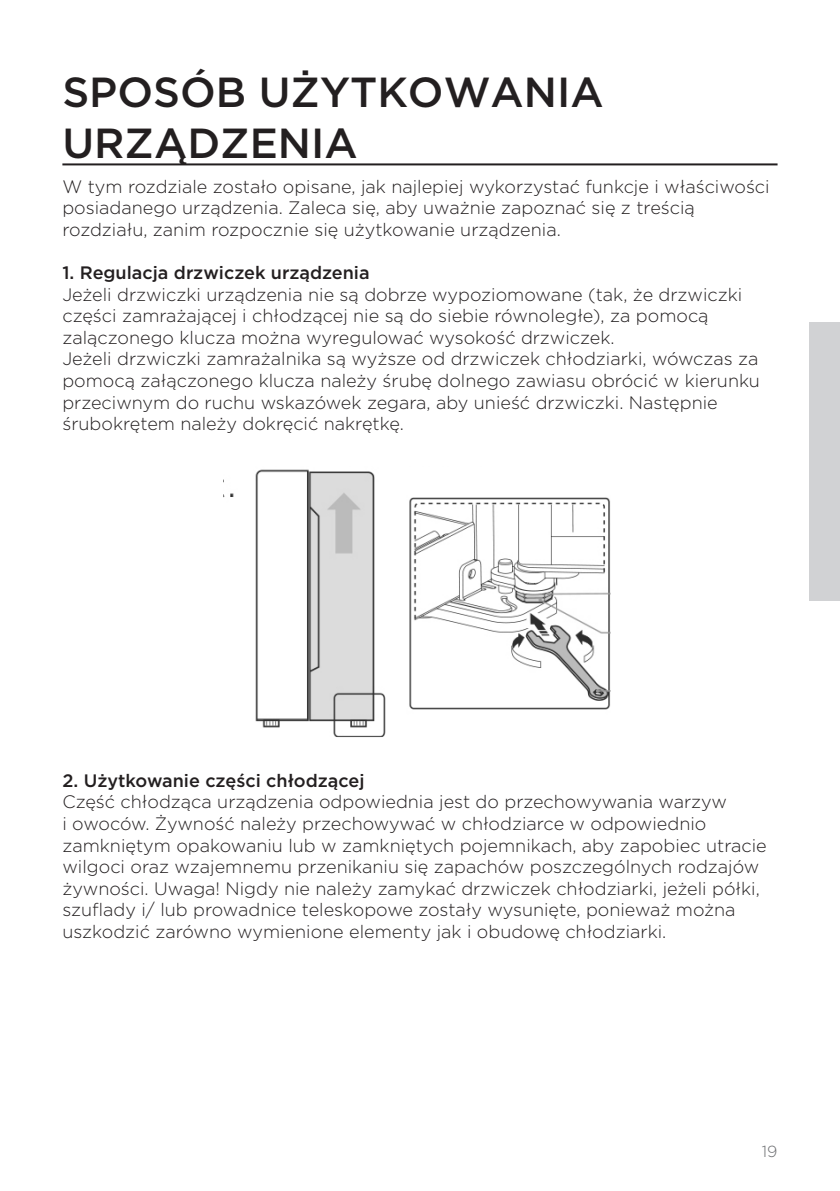
<style>
.page{position:relative;width:840px;height:1191px;background:#fff}
.page>*{position:absolute;margin:0;border:0;box-sizing:border-box;transform-origin:0 0}
.glavni_naslov{font:500 42px/50.4px "Gotham";color:#231f20}
.seznam{font:300 18px/21.6px "Gotham";color:#231f20}
.seznam-2{font:500 18px "Gotham";color:#231f20}
.t1{font:300 16px "Gotham";color:#6c6d70}
</style>
<div class="page">
<hr style="left:62px;top:163px;width:715px;height:2px;background:#231f20">
<div style="left:808px;top:322px;width:31px;height:279px;background:#d1d2d4"></div>
<img style="left:223px;top:469px;width:387px;height:268px">
<p class="glavni_naslov" style="left:62px;top:67px;width:542px">SPOSÓB UŻYTKOWANIA<br>URZĄDZENIA</p>
<p class="seznam" style="left:62px;top:175px;width:708px">W tym rozdziale zostało opisane, jak najlepiej wykorzystać funkcje i właściwości posiadanego urządzenia. Zaleca się, aby uważnie zapoznać się z treścią rozdziału, zanim rozpocznie się użytkowanie urządzenia.</p>
<p class="seznam-2" style="left:62px;top:261px;width:308px">1. Regulacja drzwiczek urządzenia</p>
<p class="seznam" style="left:62px;top:283px;width:681px">Jeżeli drzwiczki urządzenia nie są dobrze wypoziomowane (tak, że drzwiczki części zamrażającej i chłodzącej nie są do siebie równoległe), za pomocą zalączonego klucza można wyregulować wysokość drzwiczek.</p>
<p class="seznam" style="left:62px;top:348px;width:698px">Jeżeli drzwiczki zamrażalnika są wyższe od drzwiczek chłodziarki, wówczas za pomocą załączonego klucza należy śrubę dolnego zawiasu obrócić w kierunku przeciwnym do ruchu wskazówek zegara, aby unieść drzwiczki. Następnie śrubokrętem należy dokręcić nakrętkę.</p>
<p class="seznam-2" style="left:62px;top:768px;width:303px">2. Użytkowanie części chłodzącej</p>
<p class="seznam" style="left:62px;top:790px;width:705px">Część chłodząca urządzenia odpowiednia jest do przechowywania warzyw<br>i owoców. Żywność należy przechowywać w chłodziarce w odpowiednio zamkniętym opakowaniu lub w zamkniętych pojemnikach, aby zapobiec utracie wilgoci oraz wzajemnemu przenikaniu się zapachów poszczególnych rodzajów żywności. Uwaga! Nigdy nie należy zamykać drzwiczek chłodziarki, jeżeli półki, szuflady i/ lub prowadnice teleskopowe zostały wysunięte, ponieważ można uszkodzić zarówno wymienione elementy jak i obudowę chłodziarki.</p>
<p class="t1" style="left:761px;top:1140px;width:17px">19</p>
</div>
